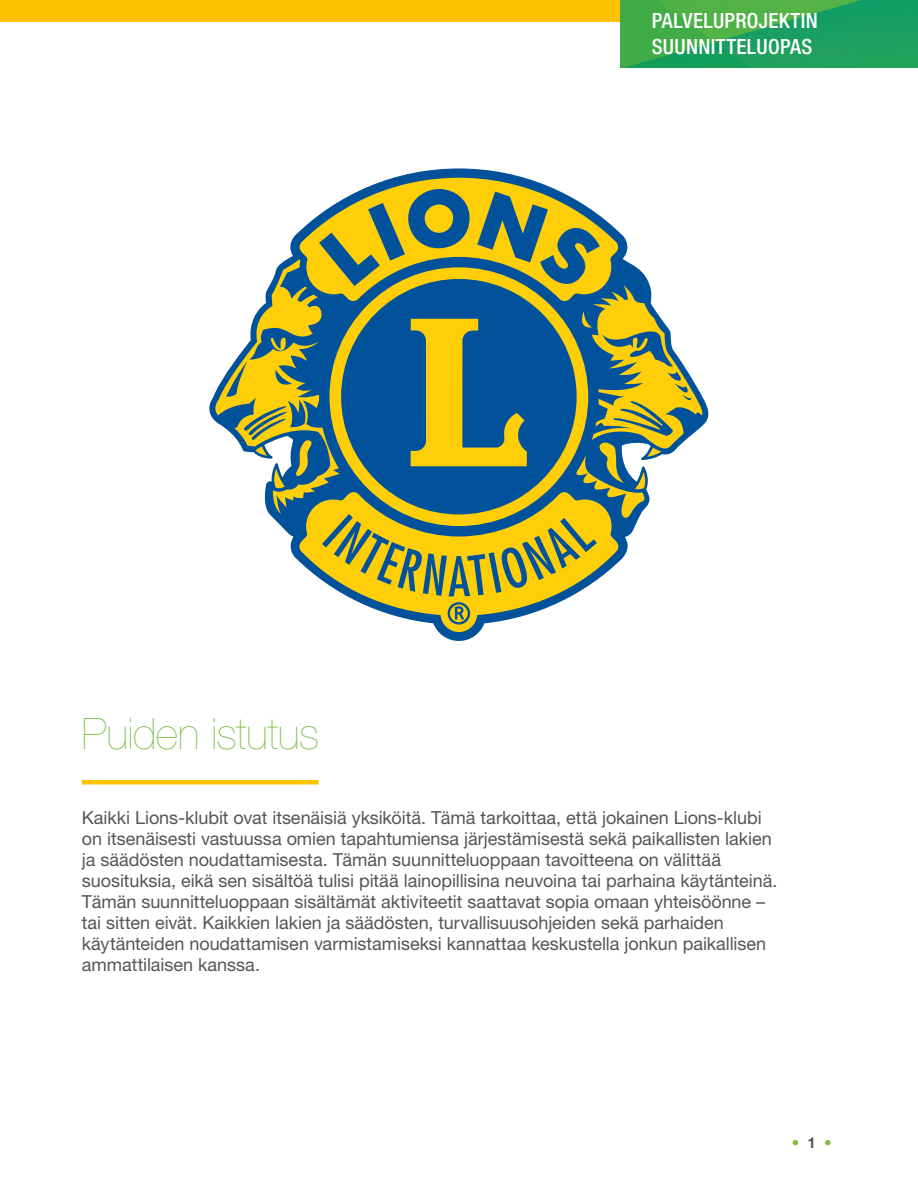
<style>
.page{position:relative;width:918px;height:1188px;background:#fff}
.page>*{position:absolute;margin:0;border:0;box-sizing:border-box;transform-origin:0 0}
.t1{font:200 43.5px "Helvetica Neue LT Std";letter-spacing:-.01em;color:#75bd43}
.t2{font:500 condensed 21px/25.5px "Helvetica Neue LT Std";letter-spacing:.015em;color:#fff}
.t3{font:18px/21px "Helvetica Neue LT Std";letter-spacing:-.005em;color:#54555a}
.t4{font:100 15px "Helvetica Neue LT Std";color:#75bd43}
.s1{font-weight:700;color:#54555a}
</style>
<div class="page">
<div style="left:0;top:0;width:918px;height:21px;background:#fec200"></div>
<img style="left:620px;top:0;width:298px;height:68px">
<hr style="left:82px;top:780px;width:237px;height:4px;background:#fec200">
<svg style="left:209px;top:168px;width:499px;height:473px"></svg>
<h1 class="t1" style="left:82px;top:709px;width:239px">Puiden istutus</h1>
<p class="t2" style="left:652px;top:8px;width:167px">PALVELUPROJEKTIN<br>SUUNNITTELUOPAS</p>
<p class="t3" style="left:82px;top:807px;width:697px">Kaikki Lions-klubit ovat itsenäisiä yksiköitä. Tämä tarkoittaa, että jokainen Lions-klubi on itsenäisesti vastuussa omien tapahtumiensa järjestämisestä sekä paikallisten lakien ja säädösten noudattamisesta. Tämän suunnitteluoppaan tavoitteena on välittää suosituksia, eikä sen sisältöä tulisi pitää lainopillisina neuvoina tai parhaina käytänteinä.<br>Tämän suunnitteluoppaan sisältämät aktiviteetit saattavat sopia omaan yhteisöönne – tai sitten eivät. Kaikkien lakien ja säädösten, turvallisuusohjeiden sekä parhaiden käytänteiden noudattamisen varmistamiseksi kannattaa keskustella jonkun paikallisen ammattilaisen kanssa.</p>
<p class="t4" style="left:792px;top:1134px;width:42px">• <span class="s1">1</span> •</p>
</div>
